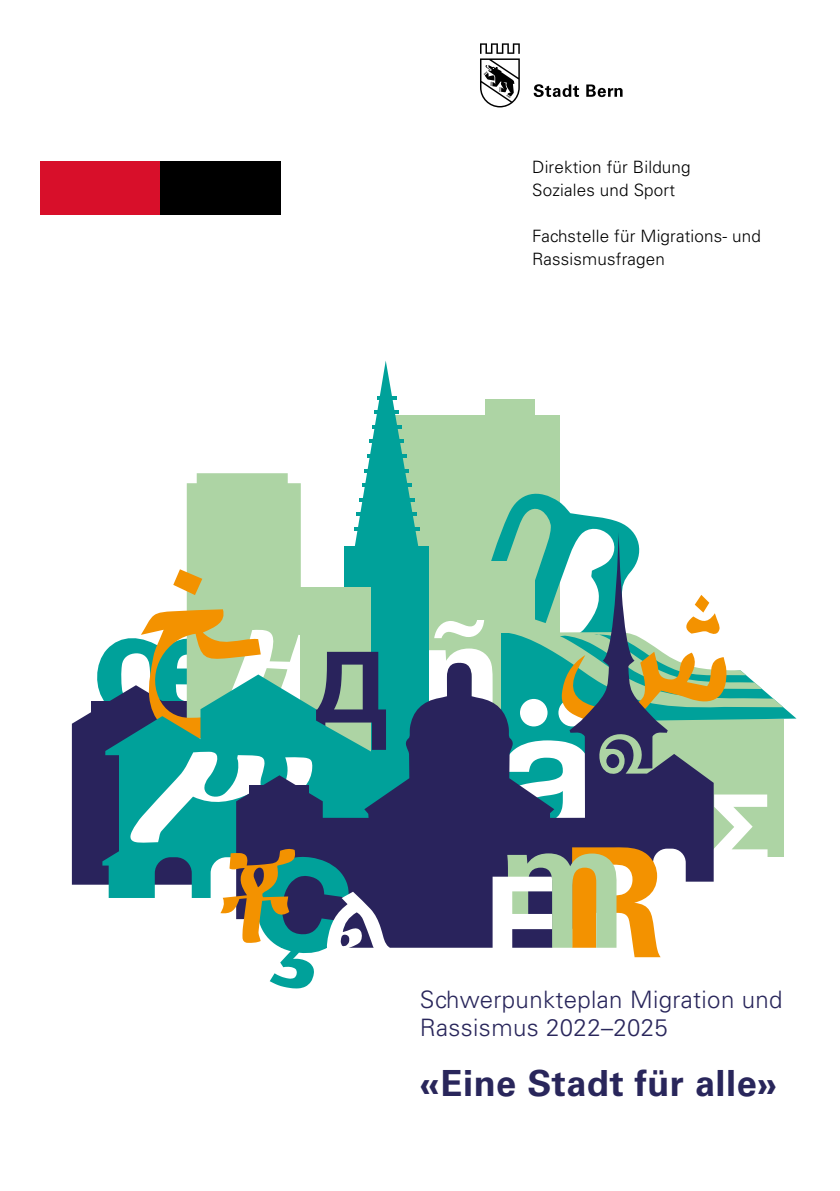
<style>
.page{position:relative;width:840px;height:1191px;background:#fff}
.page>*{position:absolute;margin:0;border:0;box-sizing:border-box;transform-origin:0 0}
.t1{font:700 36px "Univers LT Std";letter-spacing:.015em;color:#29265b}
.t2{font:300 24px/28px "Univers LT Std";letter-spacing:.015em;color:#29265b}
.t3{font:300 17px/23px "Univers LT Std";letter-spacing:.01em;color:#000}
</style>
<div class="page">
<svg style="left:72px;top:361px;width:724px;height:627px"></svg>
<svg style="left:480px;top:43px;width:39px;height:64px"></svg>
<svg style="left:533px;top:84px;width:45px;height:13px"></svg>
<svg style="left:586px;top:84px;width:36px;height:13px"></svg>
<div style="left:40px;top:161px;width:120px;height:54px;background:#d80f2a"></div>
<div style="left:160px;top:161px;width:120px;height:54px;background:#000"></div>
<p class="t3" style="left:532px;top:156px;width:160px">Direktion für Bildung<br>Soziales und Sport</p>
<p class="t3" style="left:532px;top:225px;width:230px">Fachstelle für Migrations- und<br>Rassismusfragen</p>
<h2 class="t2" style="left:420px;top:985px;width:364px">Schwerpunkteplan Migration und<br>Rassismus 2022–2025</h2>
<h1 class="t1" style="left:420px;top:1062px;width:358px">«Eine Stadt für alle»</h1>
</div>
